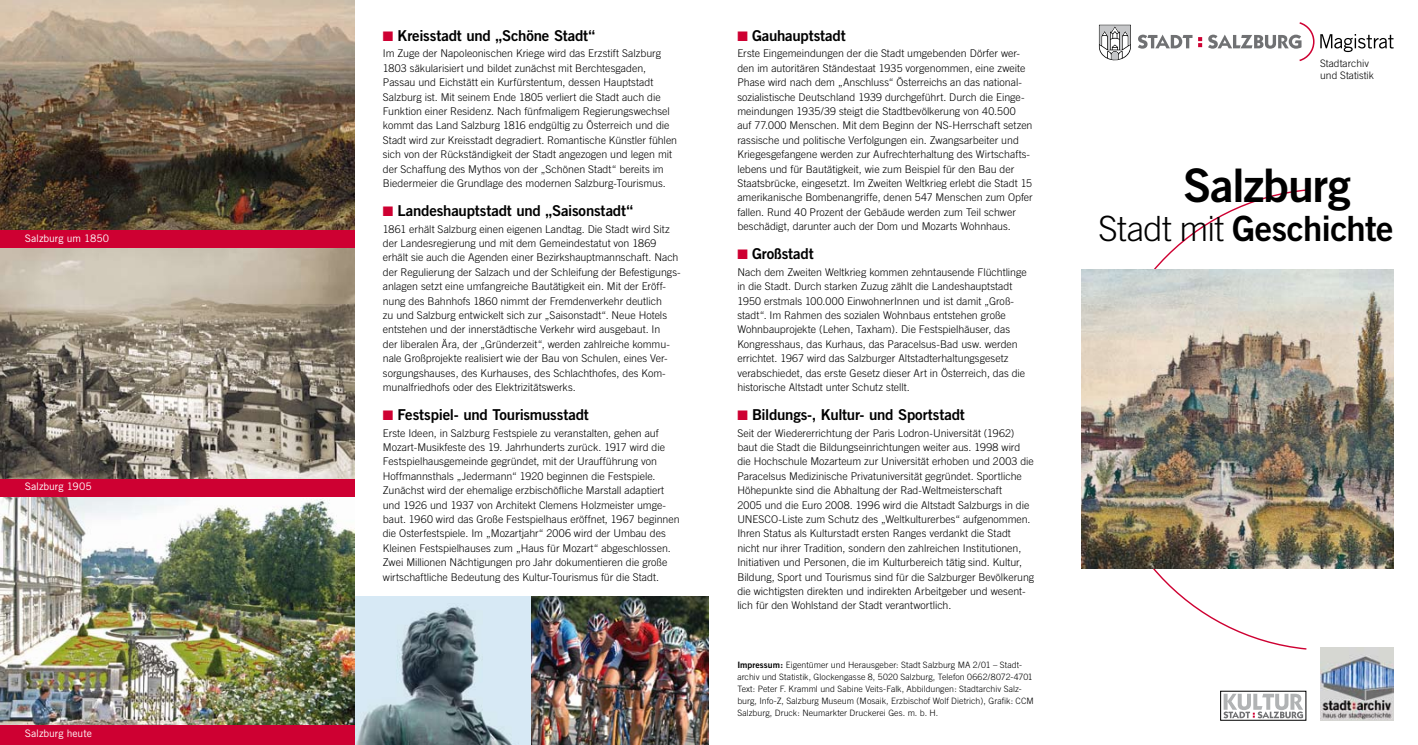
<style>
.page{position:relative;width:1418px;height:745px;background:#fff}
.page>*{position:absolute;margin:0;border:0;box-sizing:border-box;transform-origin:0 0}
.t1{font:46.25px "Trade Gothic Bold Two";letter-spacing:-.02em;color:#000}
.t2{font:34.75px "Trade Gothic Bold Two";letter-spacing:-.02em;color:#000}
.t3{font:15px "Trade Gothic Bold Two";letter-spacing:-.015em;color:#000}
.t4{font:300 10.62px/14.4px "Trade Gothic";color:#000}
.t5{font:10.25px "Trade Gothic";letter-spacing:-.005em;color:#fff}
.t6{font:300 10.25px/12.4px "Trade Gothic";color:#000}
.t7{font:300 8.75px/11.9px "Trade Gothic";letter-spacing:.005em;color:#000}
.s1{color:#ce0032}
.s2{font-family:"Trade Gothic Bold Two";font-weight:400}
.s3{font-family:"Trade Gothic";font-weight:300}
</style>
<div class="page">
<img style="left:0;top:0;width:354px;height:230px">
<img style="left:354px;top:596px;width:177px;height:148px">
<img style="left:0;top:496px;width:354px;height:229px">
<svg style="left:1098px;top:25px;width:32px;height:36px"></svg>
<svg style="left:1138px;top:35px;width:54px;height:14px"></svg>
<svg style="left:1198px;top:22px;width:116px;height:39px"></svg>
<svg style="left:1320px;top:34px;width:73px;height:18px"></svg>
<svg style="left:1097px;top:189px;width:209px;height:460px"></svg>
<img style="left:1320px;top:647px;width:73px;height:72px">
<div style="left:0;top:725px;width:354px;height:19px;background:#ce0032"></div>
<img style="left:0;top:248px;width:354px;height:230px">
<div style="left:0;top:230px;width:354px;height:18px;background:#ce0032"></div>
<div style="left:0;top:478px;width:354px;height:18px;background:#ce0032"></div>
<img style="left:531px;top:596px;width:178px;height:148px">
<img style="left:1081px;top:269px;width:312px;height:299px">
<svg style="left:1220px;top:690px;width:85px;height:30px"></svg>
<svg style="left:1223px;top:693px;width:79px;height:24px"></svg>
<p class="t5" style="left:25px;top:232px;width:86px">Salzburg um 1850</p>
<p class="t5" style="left:25px;top:480px;width:68px">Salzburg 1905</p>
<p class="t5" style="left:25px;top:726px;width:69px">Salzburg heute</p>
<h3 class="t3" style="left:383px;top:26px;width:214px"><span class="s1">■</span> Kreisstadt und „Schöne Stadt“</h3>
<p class="t4" style="left:383px;top:46px;width:296px">Im Zuge der Napoleonischen Kriege wird das Erzstift Salzburg 1803 säkularisiert und bildet zunächst mit Berchtesgaden, Passau und Eichstätt ein Kurfürstentum, dessen Hauptstadt Salzburg ist. Mit seinem Ende 1805 verliert die Stadt auch die Funktion einer Residenz. Nach fünfmaligem Regierungswechsel kommt das Land Salzburg 1816 endgültig zu Österreich und die Stadt wird zur Kreisstadt degradiert. Romantische Künstler fühlen sich von der Rückständigkeit der Stadt angezogen und legen mit der Schaffung des Mythos von der „Schönen Stadt“ bereits im Biedermeier die Grundlage des modernen Salzburg-Tourismus.</p>
<h3 class="t3" style="left:383px;top:201px;width:252px"><span class="s1">■</span> Landeshauptstadt und „Saisonstadt“</h3>
<p class="t4" style="left:383px;top:221px;width:299px">1861 erhält Salzburg einen eigenen Landtag. Die Stadt wird Sitz der Landesregierung und mit dem Gemeindestatut von 1869 erhält sie auch die Agenden einer Bezirkshauptmannschaft. Nach der Regulierung der Salzach und der Schleifung der Befestigungs&shy;anlagen setzt eine umfangreiche Bautätigkeit ein. Mit der Eröff&shy;nung des Bahnhofs 1860 nimmt der Fremdenverkehr deutlich<br>zu und Salzburg entwickelt sich zur „Saisonstadt“. Neue Hotels entstehen und der innerstädtische Verkehr wird ausgebaut. In<br>der liberalen Ära, der „Gründerzeit“, werden zahlreiche kommu&shy;nale Großprojekte realisiert wie der Bau von Schulen, eines Ver&shy;sorgungshauses, des Kurhauses, des Schlachthofes, des Kom&shy;munalfriedhofs oder des Elektrizitätswerks.</p>
<h3 class="t3" style="left:383px;top:405px;width:207px"><span class="s1">■</span> Festspiel- und Tourismusstadt</h3>
<p class="t4" style="left:383px;top:425px;width:298px">Erste Ideen, in Salzburg Festspiele zu veranstalten, gehen auf Mozart-Musikfeste des 19. Jahrhunderts zurück. 1917 wird die Festspielhausgemeinde gegründet, mit der Uraufführung von Hoffmannsthals „Jedermann“ 1920 beginnen die Festspiele.<br>Zunächst wird der ehemalige erzbischöfliche Marstall adaptiert und 1926 und 1937 von Architekt Clemens Holzmeister umge&shy;baut. 1960 wird das Große Festspielhaus eröffnet, 1967 beginnen die Osterfestspiele. Im „Mozartjahr“ 2006 wird der Umbau des Kleinen Festspielhauses zum „Haus für Mozart“ abgeschlossen.<br>Zwei Millionen Nächtigungen pro Jahr dokumentieren die große wirtschaftliche Bedeutung des Kultur-Tourismus für die Stadt.</p>
<h3 class="t3" style="left:737px;top:26px;width:110px"><span class="s1">■</span> Gauhauptstadt</h3>
<p class="t4" style="left:737px;top:46px;width:297px">Erste Eingemeindungen der die Stadt umgebenden Dörfer wer&shy;den im autoritären Ständestaat 1935 vorgenommen, eine zweite Phase wird nach dem „Anschluss“ Österreichs an das national&shy;sozialistische Deutschland 1939 durchgeführt. Durch die Einge&shy;meindungen 1935/39 steigt die Stadtbevölkerung von 40.500<br>auf 77.000 Menschen. Mit dem Beginn der NS-Herrschaft setzen rassische und politische Verfolgungen ein. Zwangsarbeiter und Kriegesgefangene werden zur Aufrechterhaltung des Wirtschafts&shy;lebens und für Bautätigkeit, wie zum Beispiel für den Bau der Staatsbrücke, eingesetzt. Im Zweiten Weltkrieg erlebt die Stadt 15 amerikanische Bombenangriffe, denen 547 Menschen zum Opfer fallen. Rund 40 Prozent der Gebäude werden zum Teil schwer beschädigt, darunter auch der Dom und Mozarts Wohnhaus.</p>
<h3 class="t3" style="left:737px;top:244px;width:78px"><span class="s1">■</span> Großstadt</h3>
<p class="t4" style="left:737px;top:264px;width:291px">Nach dem Zweiten Weltkrieg kommen zehntausende Flüchtlinge in die Stadt. Durch starken Zuzug zählt die Landeshauptstadt 1950 erstmals 100.000 EinwohnerInnen und ist damit „Groß&shy;stadt“. Im Rahmen des sozialen Wohnbaus entstehen große Wohnbauprojekte (Lehen, Taxham). Die Festspielhäuser, das Kongresshaus, das Kurhaus, das Paracelsus-Bad usw. werden errichtet. 1967 wird das Salzburger Altstadterhaltungsgesetz verabschiedet, das erste Gesetz dieser Art in Österreich, das die historische Altstadt unter Schutz stellt.</p>
<h3 class="t3" style="left:737px;top:405px;width:229px"><span class="s1">■</span> Bildungs-, Kultur- und Sportstadt</h3>
<p class="t4" style="left:737px;top:425px;width:298px">Seit der Wiedererrichtung der Paris Lodron-Universität (1962) baut die Stadt die Bildungseinrichtungen weiter aus. 1998 wird die Hochschule Mozarteum zur Universität erhoben und 2003 die Paracelsus Medizinische Privatuniversität gegründet. Sportliche Höhepunkte sind die Abhaltung der Rad-Weltmeisterschaft<br>2005 und die Euro 2008. 1996 wird die Altstadt Salzburgs in die UNESCO-Liste zum Schutz des „Weltkulturerbes“ aufgenommen.<br>Ihren Status als Kulturstadt ersten Ranges verdankt die Stadt nicht nur ihrer Tradition, sondern den zahlreichen Institutionen, Initiativen und Personen, die im Kulturbereich tätig sind. Kultur, Bildung, Sport und Tourismus sind für die Salzburger Bevölkerung die wichtigsten direkten und indirekten Arbeitgeber und wesent&shy;lich für den Wohlstand der Stadt verantwortlich.</p>
<p class="t7" style="left:737px;top:658px;width:298px"><span class="s2">Impressum:</span> Eigentümer und Herausgeber: Stadt Salzburg MA 2/01 – Stadt&shy;archiv und Statistik, Glockengasse 8, 5020 Salzburg, Telefon 0662/8072-4701<br>Text: Peter F. Kramml und Sabine Veits-Falk, Abbildungen: Stadtarchiv Salz&shy;burg, Info-Z, Salzburg Museum (Mosaik, Erzbischof Wolf Dietrich), Grafik: CCM Salzburg, Druck: Neumarkter Druckerei Ges. m. b. H.</p>
<p class="t6" style="left:1320px;top:57px;width:55px">Stadtarchiv und Statistik</p>
<h1 class="t1" style="left:1182px;top:156px;width:169px">Salzburg</h1>
<h2 class="t2" style="left:1098px;top:207px;width:296px"><span class="s3">Stadt mit</span> Geschichte</h2>
</div>
